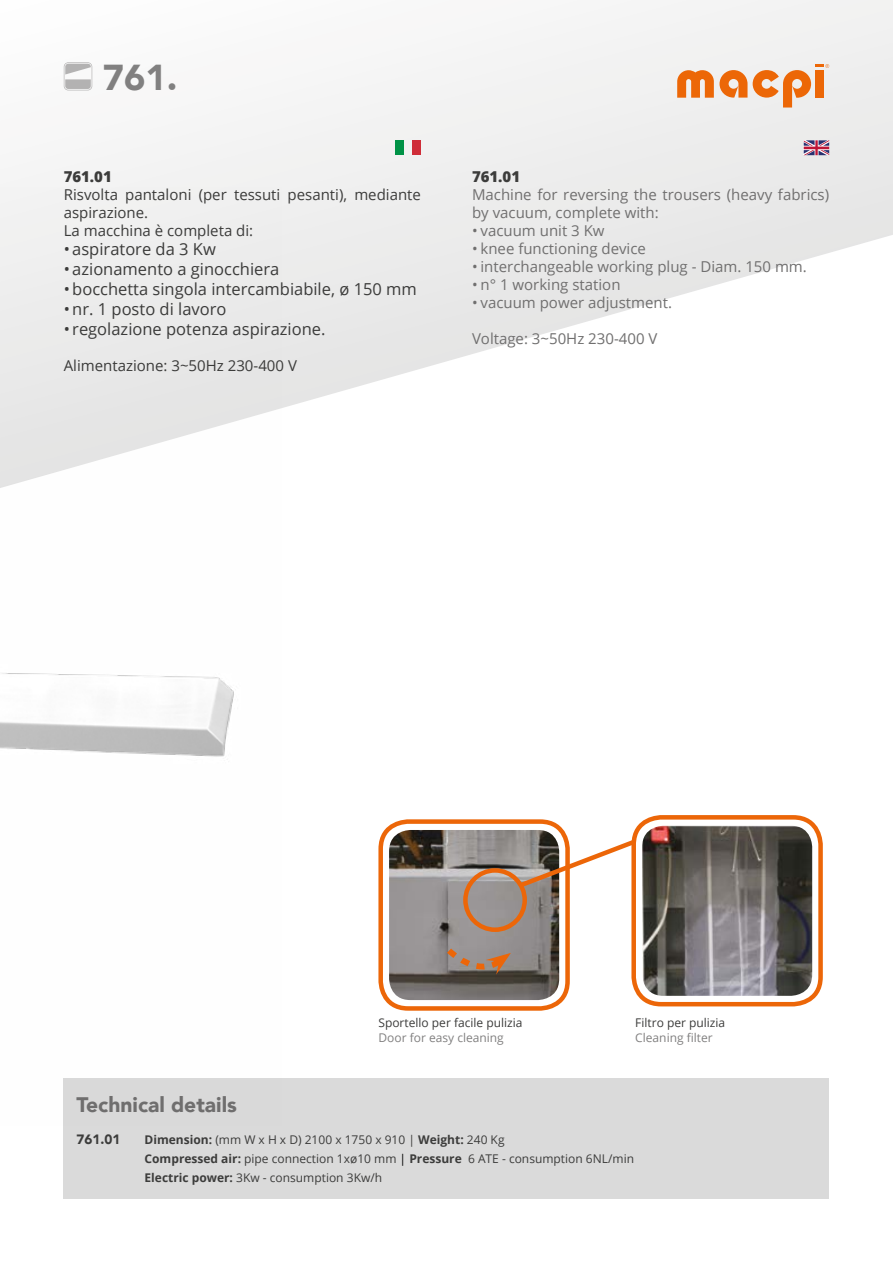
<style>
.page{position:relative;width:893px;height:1263px;background:#fff}
.page>*{position:absolute;margin:0;border:0;box-sizing:border-box;transform-origin:0 0}
.t1{font:900 36px "Avenir";color:#818080}
.t2{font:900 21px "Avenir";color:#706f6f}
.t3{font:16.5px "Open Sans";color:#3c3c3b}
.t4{font:15px/18px "Open Sans";color:#706f6f}
.t5{font:15px/18px "Open Sans";color:#3c3c3b}
.t6{font:800 15px "Open Sans";color:#3c3c3b}
.t7{font:900 13.5px "Avenir";color:#3c3c3b}
.t8{font:12px/18.6px "Open Sans";color:#3c3c3b}
.t9{font:12px "Open Sans";color:#818080}
.s1{font-weight:700}
.s2{color:#000}
</style>
<div class="page">
<svg style="left:0;top:0;width:893px;height:408px"></svg>
<svg style="left:677px;top:70px;width:70px;height:28px"></svg>
<svg style="left:753px;top:64px;width:76px;height:44px"></svg>
<svg style="left:64px;top:62px;width:28px;height:28px"></svg>
<div style="left:64px;top:1078px;width:765px;height:121px;background:#dadada"></div>
<div style="left:395px;top:140px;width:9px;height:15px;background:#009246"></div>
<div style="left:404px;top:140px;width:8px;height:15px;background:#f1f2f1"></div>
<div style="left:412px;top:140px;width:9px;height:15px;background:#cf2d38"></div>
<svg style="left:804px;top:140px;width:25px;height:15px"></svg>
<img style="left:0;top:188px;width:282px;height:937px">
<div style="left:631px;top:815px;width:192px;height:191px;border:4px solid #ec6608;border-radius:28px"></div>
<div style="left:378px;top:819px;width:192px;height:192px;border:4px solid #ec6608;border-radius:28px"></div>
<img style="left:642px;top:826px;width:170px;height:170px">
<img style="left:389px;top:830px;width:170px;height:170px">
<svg style="left:443px;top:945px;width:68px;height:33px;background:#8f786a"></svg>
<div style="left:463px;top:868px;width:64px;height:64px;border:4px solid #ec6608;border-radius:50%"></div>
<svg style="left:515px;top:836px;width:123px;height:55px"></svg>
<h1 class="t1" style="left:103px;top:47px;width:76px">761.</h1>
<p class="t6" style="left:64px;top:165px;width:50px">761.01</p>
<p class="t5" style="left:64px;top:185px;width:359px">Risvolta pantaloni (per tessuti pesanti), mediante aspirazione.<br>La macchina è completa di:</p>
<p class="t3" style="left:64px;top:238px;width:154px">• aspiratore da 3 Kw</p>
<p class="t3" style="left:64px;top:258px;width:217px">• azionamento a ginocchiera</p>
<p class="t3" style="left:64px;top:278px;width:355px">•bocchetta singola intercambiabile, ø 150 mm</p>
<p class="t3" style="left:64px;top:297px;width:164px">•nr. 1 posto di lavoro</p>
<p class="t3" style="left:64px;top:317px;width:263px">• regolazione potenza aspirazione.</p>
<p class="t5" style="left:64px;top:356px;width:235px">Alimentazione: 3~50Hz 230-400 V</p>
<p class="t6" style="left:472px;top:165px;width:50px">761.01</p>
<p class="t4" style="left:472px;top:185px;width:359px">Machine for reversing the trousers (heavy fabrics) by vacuum, complete with:</p>
<p class="t4" style="left:472px;top:221px;width:134px">• vacuum unit 3 Kw</p>
<p class="t4" style="left:472px;top:239px;width:175px">• knee functioning device</p>
<p class="t4" style="left:472px;top:257px;width:336px">• interchangeable working plug - Diam. 150 mm.</p>
<p class="t4" style="left:472px;top:275px;width:150px">• n° 1 working station</p>
<p class="t4" style="left:472px;top:293px;width:201px">• vacuum power adjustment.</p>
<p class="t4" style="left:472px;top:329px;width:187px">Voltage: 3~50Hz 230-400 V</p>
<h2 class="t2" style="left:77px;top:1087px;width:162px">Technical details</h2>
<p class="t8" style="left:378px;top:1013px;width:146px">Sportello per facile pulizia</p>
<p class="t9" style="left:378px;top:1029px;width:127px">Door for easy cleaning</p>
<p class="t8" style="left:635px;top:1013px;width:91px">Filtro per pulizia</p>
<p class="t9" style="left:635px;top:1029px;width:79px">Cleaning filter</p>
<p class="t7" style="left:77px;top:1128px;width:45px">761.01</p>
<p class="t8" style="left:145px;top:1130px;width:491px"><span class="s1">Dimension:</span> (mm W x H x D) 2100 x 1750 x 910 | <span class="s1">Weight:</span> 240 Kg<br><span class="s1">Compressed air:</span> pipe connection 1xø10 mm <span class="s2">|</span> <span class="s1">Pressure</span> 6 ATE - consumption 6NL/min<br><span class="s1">Electric power:</span> 3Kw - consumption 3Kw/h</p>
</div>
